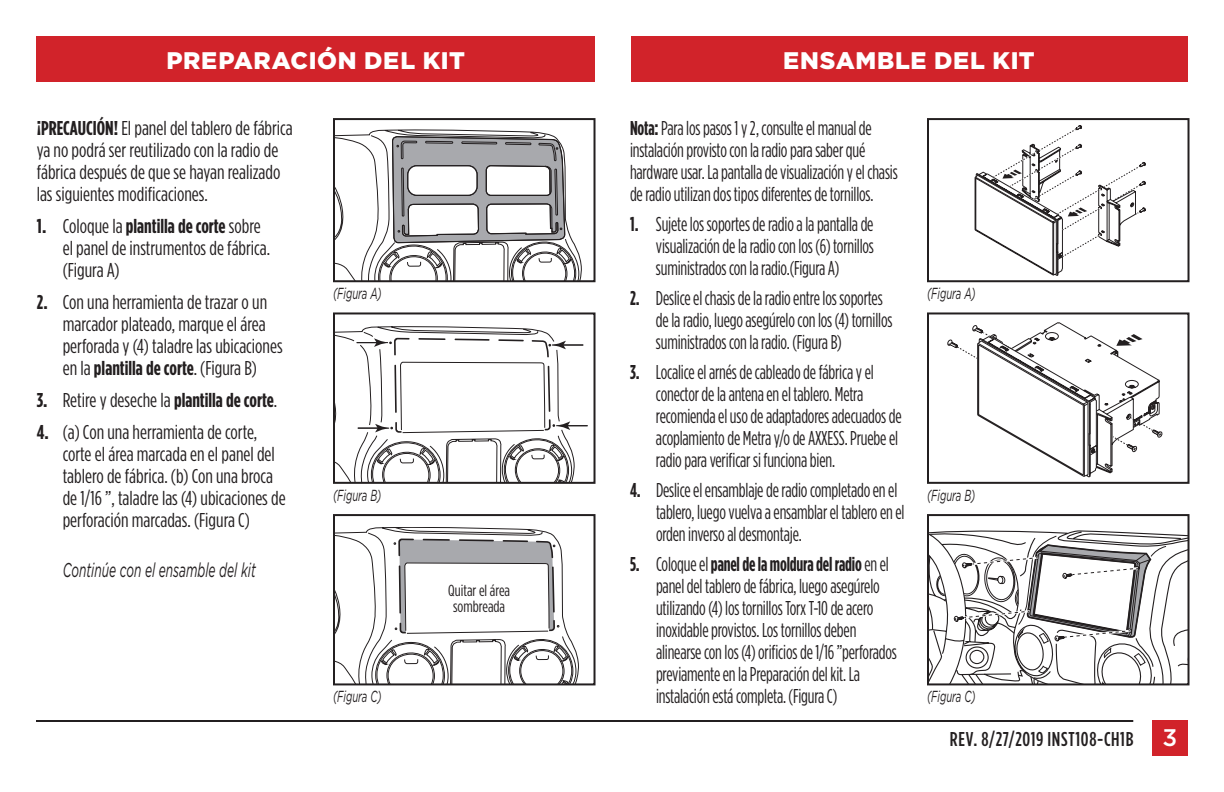
<style>
.page{position:relative;width:1224px;height:792px;background:#fff}
.page>*{position:absolute;margin:0;border:0;box-sizing:border-box;transform-origin:0 0}
.t1{font:900 24px "Gotham";letter-spacing:.03em;color:#fff}
.t2{font:20px/22px "Gotham Condensed";letter-spacing:-.01em;color:#231f20;scale:.9 1}
.t3{font:20px/22px "Gotham Condensed";letter-spacing:-.01em;color:#231f20}
.t4{font:700 20px "Gotham Condensed";color:#231f20}
.t5{font:italic 20px "Gotham";color:#231f20;scale:.6 1}
.t6{font:500 20px "Gotham Condensed";letter-spacing:.03em;color:#231f20}
.t7{font:italic 16px "Gotham";color:#231f20;scale:.6 1}
.t8{font:16px/16px "Gotham Condensed";color:#231f20;text-align:center}
.s1{font-weight:700}
.s2{font-weight:400}
.s3{font-family:"Gotham";font-size:24px;color:#fff}
</style>
<div class="page">
<div style="left:36px;top:36px;width:1152px;height:45px;background:#d1232a"></div>
<hr style="left:36px;top:720px;width:1097px;height:2px;background:#231f20">
<div style="left:1152px;top:720px;width:36px;height:36px;background:#d1232a"></div>
<div style="left:595px;top:35px;width:36px;height:47px;background:#fff"></div>
<svg style="left:975px;top:125px;width:171px;height:151px"></svg>
<div style="left:927px;top:118px;width:263px;height:164px;border:2px solid #231f20"></div>
<svg style="left:336px;top:129px;width:246px;height:150px"></svg>
<div style="left:333px;top:118px;width:263px;height:164px;border:2px solid #231f20"></div>
<svg style="left:948px;top:323px;width:214px;height:154px"></svg>
<div style="left:927px;top:312px;width:263px;height:172px;border:2px solid #231f20"></div>
<svg style="left:336px;top:326px;width:252px;height:155px"></svg>
<div style="left:333px;top:312px;width:263px;height:172px;border:2px solid #231f20"></div>
<svg style="left:930px;top:531px;width:257px;height:151px"></svg>
<div style="left:927px;top:514px;width:263px;height:171px;border:2px solid #231f20"></div>
<svg style="left:336px;top:527px;width:243px;height:155px"></svg>
<div style="left:333px;top:514px;width:263px;height:171px;border:2px solid #231f20"></div>
<p class="t1" style="left:166px;top:47px;width:300px">PREPARACIÓN DEL KIT</p>
<p class="t1" style="left:783px;top:47px;width:253px">ENSAMBLE DEL KIT</p>
<p class="t3" style="left:37px;top:117px;width:258px"><span class="s1">¡PRECAUCIÓN!</span> El panel del tablero de fábrica ya no podrá ser reutilizado con la radio de fábrica después de que se hayan realizado las siguientes modificaciones.</p>
<p class="t3" style="left:63px;top:215px;width:209px;text-indent:-26px"><span class="s1">1.</span> Coloque la <span class="s1">plantilla de corte</span> sobre el panel de instrumentos de fábrica. (Figura A)</p>
<p class="t3" style="left:63px;top:291px;width:221px;text-indent:-26px"><span class="s1">2.</span> Con una herramienta de trazar o un marcador plateado, marque el área perforada y (4) taladre las ubicaciones en la <span class="s1">plantilla de corte</span>. (Figura B)</p>
<p class="t4" style="left:37px;top:389px;width:242px">3. <span class="s2">Retire y deseche la</span> plantilla de corte<span class="s2">.</span></p>
<p class="t3" style="left:63px;top:421px;width:224px;text-indent:-26px"><span class="s1">4.</span> (a) Con una herramienta de corte, corte el área marcada en el panel del tablero de fábrica. (b) Con una broca de 1/16 ”, taladre las (4) ubicaciones de perforación marcadas. (Figura C)</p>
<p class="t5" style="left:63px;top:559px;width:323px">Continúe con el ensamble del kit</p>
<p class="t2" style="left:630px;top:117px;width:299px"><span class="s1">Nota:</span> Para los pasos 1 y 2, consulte el manual de instalación provisto con la radio para saber qué hardware usar. La pantalla de visualización y el chasis de radio utilizan dos tipos diferentes de tornillos.</p>
<p class="t2" style="left:656px;top:213px;width:244px;text-align:justify;text-indent:-26px"><span class="s1">1.</span> Sujete los soportes de radio a la pantalla de visualización de la radio con los (6) tornillos suministrados con la radio.(Figura A)</p>
<p class="t2" style="left:656px;top:287px;width:264px;text-indent:-26px"><span class="s1">2.</span> Deslice el chasis de la radio entre los soportes de la radio, luego asegúrelo con los (4) tornillos suministrados con la radio. (Figura B)</p>
<p class="t2" style="left:656px;top:361px;width:275px;text-indent:-26px"><span class="s1">3.</span> Localice el arnés de cableado de fábrica y el conector de la antena en el tablero. Metra recomienda el uso de adaptadores adecuados de acoplamiento de Metra y/o de AXXESS. Pruebe el radio para verificar si funciona bien.</p>
<p class="t2" style="left:656px;top:479px;width:278px;text-indent:-26px"><span class="s1">4.</span> Deslice el ensamblaje de radio completado en el tablero, luego vuelva a ensamblar el tablero en el orden inverso al desmontaje.</p>
<p class="t2" style="left:656px;top:553px;width:269px;text-indent:-26px"><span class="s1">5.</span> Coloque el <span class="s1">panel de la moldura del radio</span> en el panel del tablero de fábrica, luego asegúrelo utilizando (4) los tornillos Torx T-10 de acero inoxidable provistos. Los tornillos deben alinearse con los (4) orificios de 1/16 ”perforados previamente en la Preparación del kit. La instalación está completa. (Figura C)</p>
<p class="t7" style="left:333px;top:285px;width:83px">(Figura A)</p>
<p class="t7" style="left:927px;top:285px;width:83px">(Figura A)</p>
<p class="t7" style="left:333px;top:486px;width:82px">(Figura B)</p>
<p class="t7" style="left:927px;top:486px;width:82px">(Figura B)</p>
<p class="t8" style="left:448px;top:583px;width:63px">Quitar el área sombreada</p>
<p class="t7" style="left:333px;top:688px;width:82px">(Figura C)</p>
<p class="t7" style="left:927px;top:688px;width:82px">(Figura C)</p>
<p class="t6" style="left:950px;top:728px;width:229px">REV. 8/27/2019 INST108-CH1B <span class="s3">3</span></p>
</div>
